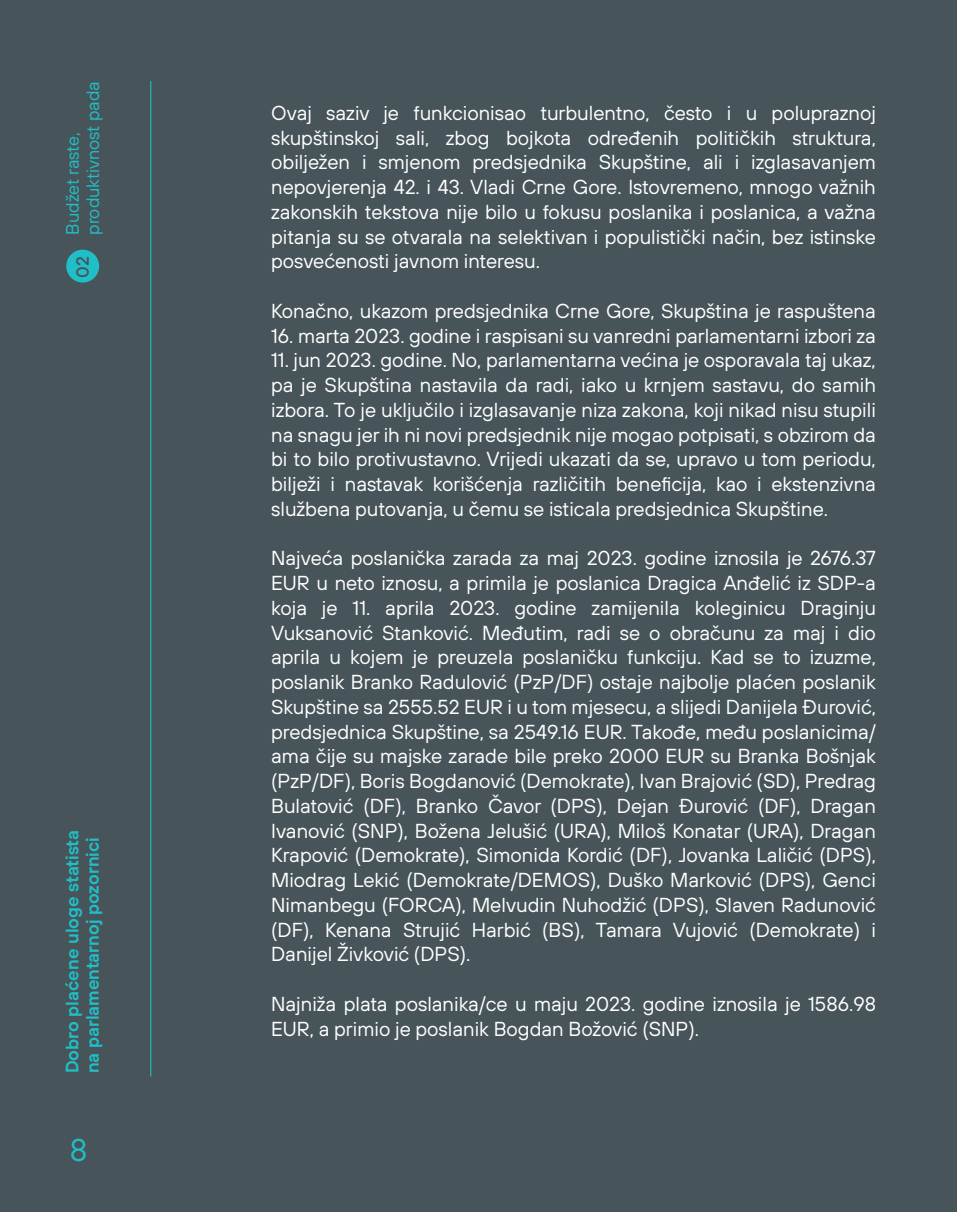
<style>
.page{position:relative;width:957px;height:1212px;background:#475459}
.page>*{position:absolute;margin:0;border:0;box-sizing:border-box;transform-origin:0 0}
.t1{font:31.5px "TT Hoves";color:#20bec6}
.t2{font:20.25px/24.8px "TT Hoves";color:#fff;text-align:justify}
.t3{font:600 18px/20.2px "TT Hoves";color:#20bec6}
.t4{font:18px/20.2px "TT Hoves";color:#20bec6}
.t5{font:500 17.78px "TT Hoves";color:#475459}
</style>
<div class="page">
<hr style="left:150px;top:81px;width:1px;height:995px;background:#20bec6">
<div style="left:66px;top:250px;width:33px;height:33px;background:#20bec6;border-radius:50%"></div>
<p class="t4" style="left:62px;top:235px;width:155px;rotate:-90deg">Budžet raste, produktivnost pada</p>
<p class="t5" style="left:71px;top:277px;width:23px;rotate:-90deg">02</p>
<p class="t3" style="left:62px;top:1073px;width:245px;rotate:-90deg">Dobro plaćene uloge statista na parlamentarnoj pozornici</p>
<h1 class="t1" style="left:70px;top:1130px;width:19px">8</h1>
<p class="t2" style="left:271px;top:100px;width:606px">Ovaj saziv je funkcionisao turbulentno, često i u polupraznoj skupštinskoj sali, zbog bojkota određenih političkih struktura, obilježen i smjenom predsjednika Skupštine, ali i izglasavanjem nepovjerenja 42. i 43. Vladi Crne Gore. Istovremeno, mnogo važnih zakonskih tekstova nije bilo u fokusu poslanika i poslanica, a važna pitanja su se otvarala na selektivan i populistički način, bez istinske posvećenosti javnom interesu.</p>
<p class="t2" style="left:271px;top:298px;width:606px">Konačno, ukazom predsjednika Crne Gore, Skupština je raspuštena</p>
<p class="t2" style="left:271px;top:323px;width:606px">16. marta 2023. godine i raspisani su vanredni parlamentarni izbori za</p>
<p class="t2" style="left:271px;top:348px;width:606px">11. jun 2023. godine. No, parlamentarna većina je osporavala taj ukaz, pa je Skupština nastavila da radi, iako u krnjem sastavu, do samih izbora. To je uključilo i izglasavanje niza zakona, koji nikad nisu stupili na snagu jer ih ni novi predsjednik nije mogao potpisati, s obzirom da bi to bilo protivustavno. Vrijedi ukazati da se, upravo u tom periodu, bilježi i nastavak korišćenja različitih beneficija, kao i ekstenzivna službena putovanja, u čemu se isticala predsjednica Skupštine.</p>
<p class="t2" style="left:271px;top:546px;width:606px">Najveća poslanička zarada za maj 2023. godine iznosila je 2676.37<br>EUR u neto iznosu, a primila je poslanica Dragica Anđelić iz SDP-a koja je 11. aprila 2023. godine zamijenila koleginicu Draginju Vuksanović Stanković. Međutim, radi se o obračunu za maj i dio aprila u kojem je preuzela poslaničku funkciju. Kad se to izuzme, poslanik Branko Radulović (PzP/DF) ostaje najbolje plaćen poslanik Skupštine sa 2555.52 EUR i u tom mjesecu, a slijedi Danijela Đurović, predsjednica Skupštine, sa 2549.16 EUR. Takođe, među poslanicima/ ama čije su majske zarade bile preko 2000 EUR su Branka Bošnjak (PzP/DF), Boris Bogdanović (Demokrate), Ivan Brajović (SD), Predrag Bulatović (DF), Branko Čavor (DPS), Dejan Đurović (DF), Dragan Ivanović (SNP), Božena Jelušić (URA), Miloš Konatar (URA), Dragan Krapović (Demokrate), Simonida Kordić (DF), Jovanka Laličić (DPS), Miodrag Lekić (Demokrate/DEMOS), Duško Marković (DPS), Genci Nimanbegu (FORCA), Melvudin Nuhodžić (DPS), Slaven Radunović (DF), Kenana Strujić Harbić (BS), Tamara Vujović (Demokrate) i Danijel Živković (DPS).</p>
<p class="t2" style="left:271px;top:991px;width:606px">Najniža plata poslanika/ce u maju 2023. godine iznosila je 1586.98<br>EUR, a primio je poslanik Bogdan Božović (SNP).</p>
</div>
